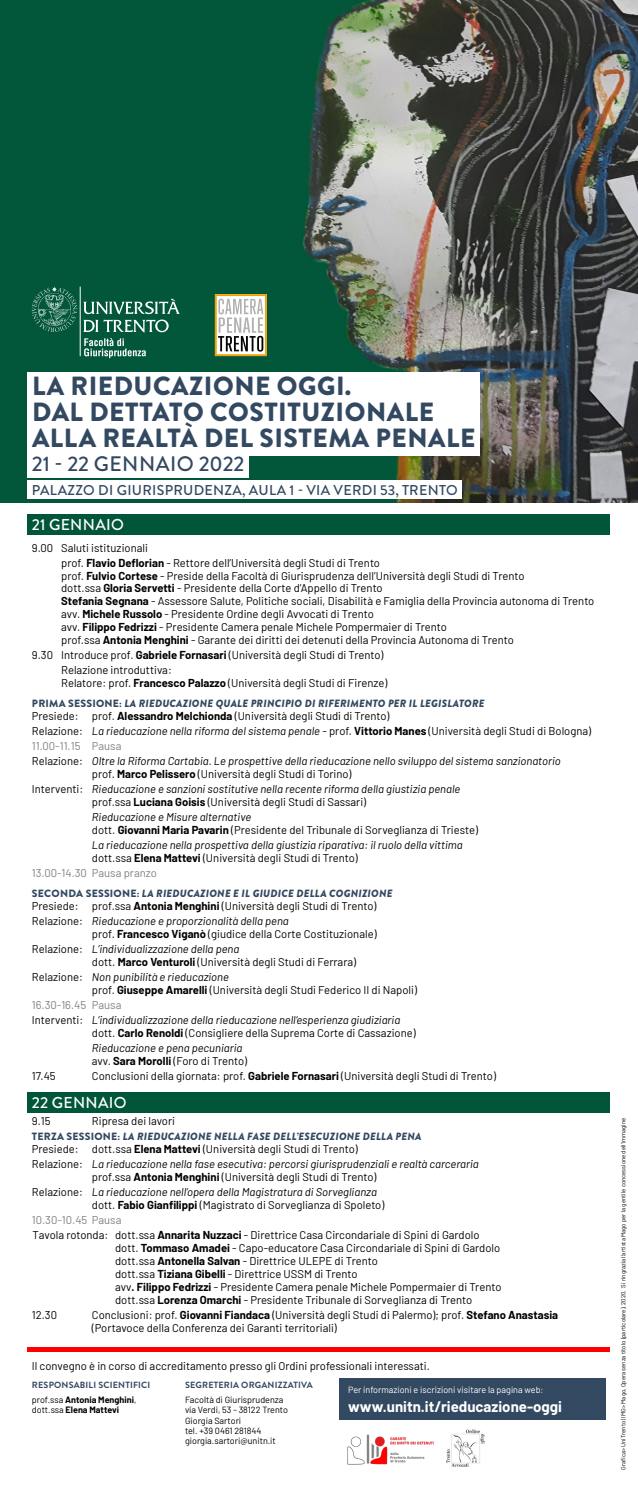
<style>
.page{position:relative;width:638px;height:1489px;background:#fff}
.page>*{position:absolute;margin:0;border:0;box-sizing:border-box;transform-origin:0 0}
.titolo_1{font:900 26.25px/26.2px "Brandon Grotesque";letter-spacing:.02em;color:#324961}
.titolo_2{font:500 21px "Brandon Grotesque";letter-spacing:.02em;color:#324961}
.data{font:500 15.75px "Brandon Grotesque";letter-spacing:.02em;color:#fff}
.t1{font:700 15px "Barlow";color:#fff}
.titolo_3{font:500 14.25px "Brandon Grotesque";letter-spacing:.02em;color:#324961}
.programma{font:11.25px/12.9px "Barlow";color:#000}
.t2{font:italic 11.25px/12.9px "Barlow";color:#000}
.t3{font:11.25px "Barlow";color:#808080}
.sessione{font:italic 900 10.5px "Brandon Grotesque";letter-spacing:.02em;color:#324961}
.t4{font:9px/10.4px "Barlow";color:#000}
.titoletto{font:700 9px "Brandon Grotesque";letter-spacing:.02em;color:#324961}
.t5{font:9px "Barlow";color:#fff}
.t6{font:700 9px/10.4px "Barlow";color:#000}
.t7{font:6px "Barlow";color:#000}
.s1{font-weight:700}
.s2{font-style:normal}
.s3{font-style:italic}
.s4{font-weight:700;font-style:normal}
.s5{font-weight:400}
</style>
<div class="page">
<img style="left:0;top:0;width:638px;height:502px">
<div style="left:339px;top:1377px;width:267px;height:42px;background:#324961"></div>
<div style="left:28px;top:372px;width:452px;height:83px;background:#fff"></div>
<div style="left:28px;top:452px;width:221px;height:25px;background:#fff"></div>
<div style="left:28px;top:480px;width:434px;height:19px;background:#fff"></div>
<div style="left:28px;top:514px;width:582px;height:20px;background:#015639"></div>
<div style="left:28px;top:1092px;width:582px;height:20px;background:#015639"></div>
<hr style="left:80px;top:286px;width:1px;height:70px;background:#fff">
<svg style="left:84px;top:338px;width:62px;height:20px"></svg>
<svg style="left:32px;top:286px;width:148px;height:46px;background:#2c725a"></svg>
<hr style="left:28px;top:1347px;width:582px;height:4px;background:#f00">
<img style="left:347px;top:1434px;width:87px;height:30px">
<img style="left:446px;top:1429px;width:39px;height:37px">
<svg style="left:215px;top:294px;width:52px;height:62px"></svg>
<p class="titolo_1" style="left:32px;top:373px;width:445px">LA RIEDUCAZIONE OGGI.<br>DAL DETTATO COSTITUZIONALE<br>ALLA REALTÀ DEL SISTEMA PENALE</p>
<p class="titolo_2" style="left:32px;top:449px;width:214px">21 - 22 GENNAIO 2022</p>
<p class="titolo_3" style="left:32px;top:480px;width:427px">PALAZZO DI GIURISPRUDENZA, AULA 1 - VIA VERDI 53, TRENTO</p>
<p class="data" style="left:32px;top:513px;width:93px">21 GENNAIO</p>
<p class="programma" style="left:32px;top:540px;width:118px">9.00 Saluti istituzionali</p>
<p class="programma" style="left:61px;top:555px;width:535px">prof. <span class="s1">Flavio Deflorian</span> - Rettore dell’Università degli Studi di Trento<br>prof. <span class="s1">Fulvio Cortese</span> - Preside della Facoltà di Giurisprudenza dell’Università degli Studi di Trento<br>dott.ssa <span class="s1">Gloria Servetti</span> - Presidente della Corte d’Appello di Trento<br><span class="s1">Stefania Segnana</span> - Assessore Salute, Politiche sociali, Disabilità e Famiglia della Provincia autonoma di Trento avv. <span class="s1">Michele Russolo</span> - Presidente Ordine degli Avvocati di Trento<br>avv. <span class="s1">Filippo Fedrizzi</span> - Presidente Camera penale Michele Pompermaier di Trento<br>prof.ssa <span class="s1">Antonia Menghini</span> - Garante dei diritti dei detenuti della Provincia Autonoma di Trento</p>
<p class="programma" style="left:32px;top:648px;width:353px">9.30 Introduce prof. <span class="s1">Gabriele Fornasari</span> (Università degli Studi di Trento)</p>
<p class="programma" style="left:61px;top:663px;width:328px">Relazione introduttiva:<br>Relatore: prof. <span class="s1">Francesco Palazzo</span> (Università degli Studi di Firenze)</p>
<p class="sessione" style="left:32px;top:695px;width:454px"><span class="s2">PRIMA SESSIONE:</span> LA RIEDUCAZIONE QUALE PRINCIPIO DI RIFERIMENTO PER IL LEGISLATORE</p>
<p class="programma" style="left:32px;top:708px;width:359px">Presiede: prof. <span class="s1">Alessandro Melchionda</span> (Università degli Studi di Trento)</p>
<p class="programma" style="left:32px;top:723px;width:561px">Relazione: <span class="s3">La rieducazione nella riforma del sistema penale</span> - prof. <span class="s1">Vittorio Manes</span> (Università degli Studi di Bologna)</p>
<p class="t3" style="left:32px;top:737px;width:91px">11.00-11.15 Pausa</p>
<p class="t2" style="left:92px;top:753px;width:470px;text-indent:-60px"><span class="s2">Relazione:</span> Oltre la Riforma Cartabia. Le prospettive della rieducazione nello sviluppo del sistema sanzionatorio <span class="s2">prof.</span> <span class="s4">Marco Pelissero</span> <span class="s2">(Università degli Studi di Torino)</span></p>
<p class="t2" style="left:92px;top:781px;width:370px;text-indent:-60px"><span class="s2">Interventi:</span> Rieducazione e sanzioni sostitutive nella recente riforma della giustizia penale <span class="s2">prof.ssa</span> <span class="s4">Luciana Goisis</span> <span class="s2">(Università degli Studi di Sassari)</span></p>
<p class="programma" style="left:92px;top:809px;width:387px"><span class="s3">Rieducazione e Misure alternative<br></span>dott. <span class="s1">Giovanni Maria Pavarin</span> (Presidente del Tribunale di Sorveglianza di Trieste)</p>
<p class="t2" style="left:92px;top:837px;width:372px">La rieducazione nella prospettiva della giustizia riparativa: il ruolo della vittima <span class="s2">dott.ssa</span> <span class="s4">Elena Mattevi</span> <span class="s2">(Università degli Studi di Trento)</span></p>
<p class="t3" style="left:32px;top:864px;width:127px">13.00-14.30 Pausa pranzo</p>
<p class="sessione" style="left:32px;top:885px;width:362px"><span class="s2">SECONDA SESSIONE:</span> LA RIEDUCAZIONE E IL GIUDICE DELLA COGNIZIONE</p>
<p class="programma" style="left:32px;top:898px;width:346px">Presiede: prof.ssa <span class="s1">Antonia Menghini</span> (Università degli Studi di Trento)</p>
<p class="programma" style="left:92px;top:913px;width:286px;text-indent:-60px">Relazione: <span class="s3">Rieducazione e proporzionalità della pena<br></span>prof. <span class="s1">Francesco Viganò</span> (giudice della Corte Costituzionale)</p>
<p class="programma" style="left:92px;top:941px;width:266px;text-indent:-60px">Relazione: <span class="s3">L’individualizzazione della pena<br></span>dott. <span class="s1">Marco Venturoli</span> (Università degli Studi di Ferrara)</p>
<p class="programma" style="left:92px;top:969px;width:326px;text-indent:-60px">Relazione: <span class="s3">Non punibilità e rieducazione<br></span>prof. <span class="s1">Giuseppe Amarelli</span> (Università degli Studi Federico II di Napoli)</p>
<p class="t3" style="left:32px;top:996px;width:91px">16.30-16.45 Pausa</p>
<p class="t2" style="left:92px;top:1012px;width:325px;text-indent:-60px"><span class="s2">Interventi:</span> L’individualizzazione della rieducazione nell’esperienza giudiziaria <span class="s2">dott.</span> <span class="s4">Carlo Renoldi</span> <span class="s2">(Consigliere della Suprema Corte di Cassazione)</span></p>
<p class="t2" style="left:92px;top:1040px;width:157px">Rieducazione e pena pecuniaria <span class="s2">avv.</span> <span class="s4">Sara Morolli</span> <span class="s2">(Foro di Trento)</span></p>
<p class="programma" style="left:32px;top:1068px;width:25px">17.45</p>
<p class="programma" style="left:92px;top:1068px;width:405px">Conclusioni della giornata: prof. <span class="s1">Gabriele Fornasari</span> (Università degli Studi di Trento)</p>
<p class="data" style="left:32px;top:1091px;width:96px">22 GENNAIO</p>
<p class="programma" style="left:32px;top:1113px;width:20px">9.15</p>
<p class="programma" style="left:92px;top:1113px;width:85px">Ripresa dei lavori</p>
<p class="sessione" style="left:32px;top:1128px;width:391px"><span class="s2">TERZA SESSIONE:</span> LA RIEDUCAZIONE NELLA FASE DELL’ESECUZIONE DELLA PENA</p>
<p class="programma" style="left:32px;top:1141px;width:327px">Presiede: dott.ssa <span class="s1">Elena Mattevi</span> (Università degli Studi di Trento)</p>
<p class="t2" style="left:92px;top:1156px;width:388px;text-indent:-60px"><span class="s2">Relazione:</span> La rieducazione nella fase esecutiva: percorsi giurisprudenziali e realtà carceraria <span class="s2">prof.ssa</span> <span class="s4">Antonia Menghini</span> <span class="s2">(Università degli Studi di Trento)</span></p>
<p class="t2" style="left:92px;top:1184px;width:294px;text-indent:-60px"><span class="s2">Relazione:</span> La rieducazione nell’opera della Magistratura di Sorveglianza <span class="s2">dott.</span> <span class="s4">Fabio Gianfilippi</span> <span class="s2">(Magistrato di Sorveglianza di Spoleto)</span></p>
<p class="t3" style="left:32px;top:1211px;width:91px">10.30-10.45 Pausa</p>
<p class="programma" style="left:115px;top:1227px;width:388px;text-indent:-82px">Tavola rotonda: dott.ssa <span class="s1">Annarita Nuzzaci</span> - Direttrice Casa Circondariale di Spini di Gardolo dott. <span class="s1">Tommaso Amadei</span> - Capo-educatore Casa Circondariale di Spini di Gardolo dott.ssa <span class="s1">Antonella Salvan</span> - Direttrice ULEPE di Trento<br>dott.ssa <span class="s1">Tiziana Gibelli</span> - Direttrice USSM di Trento<br>avv<span class="s1">. Filippo Fedrizzi</span> - Presidente Camera penale Michele Pompermaier di Trento dott.ssa <span class="s1">Lorenza Omarchi</span> - Presidente Tribunale di Sorveglianza di Trento</p>
<p class="programma" style="left:32px;top:1307px;width:27px">12.30</p>
<p class="programma" style="left:92px;top:1307px;width:468px">Conclusioni: prof. <span class="s1">Giovanni Fiandaca</span> (Università degli Studi di Palermo); prof. <span class="s1">Stefano Anastasia </span>(Portavoce della Conferenza dei Garanti territoriali)</p>
<p class="programma" style="left:32px;top:1357px;width:399px">Il convegno è in corso di accreditamento presso gli Ordini professionali interessati.</p>
<p class="titoletto" style="left:32px;top:1378px;width:120px">RESPONSABILI SCIENTIFICI</p>
<p class="t6" style="left:32px;top:1393px;width:106px"><span class="s5">prof.ssa</span> Antonia Menghini<span class="s5">, dott.ssa</span> Elena Mattevi</p>
<p class="titoletto" style="left:185px;top:1378px;width:129px">SEGRETERIA ORGANIZZATIVA</p>
<p class="t4" style="left:185px;top:1393px;width:104px">Facoltà di Giurisprudenza via Verdi, 53 - 38122 Trento<br>Giorgia Sartori<br>tel. +39 0461 281844 giorgia.sartori@unitn.it</p>
<p class="t5" style="left:348px;top:1382px;width:197px">Per informazioni e iscrizioni visitare la pagina web:</p>
<p class="t1" style="left:348px;top:1395px;width:215px">www.unitn.it/rieducazione-oggi</p>
<p class="t7" style="left:619px;top:1469px;width:353px;rotate:-90deg">Grafica&gt; UniTrento | IMG&gt; Mago, Opera senza titolo (particolare), 2020. Si ringrazia l’artista Mago per la gentile concessione dell’immagine</p>
</div>
